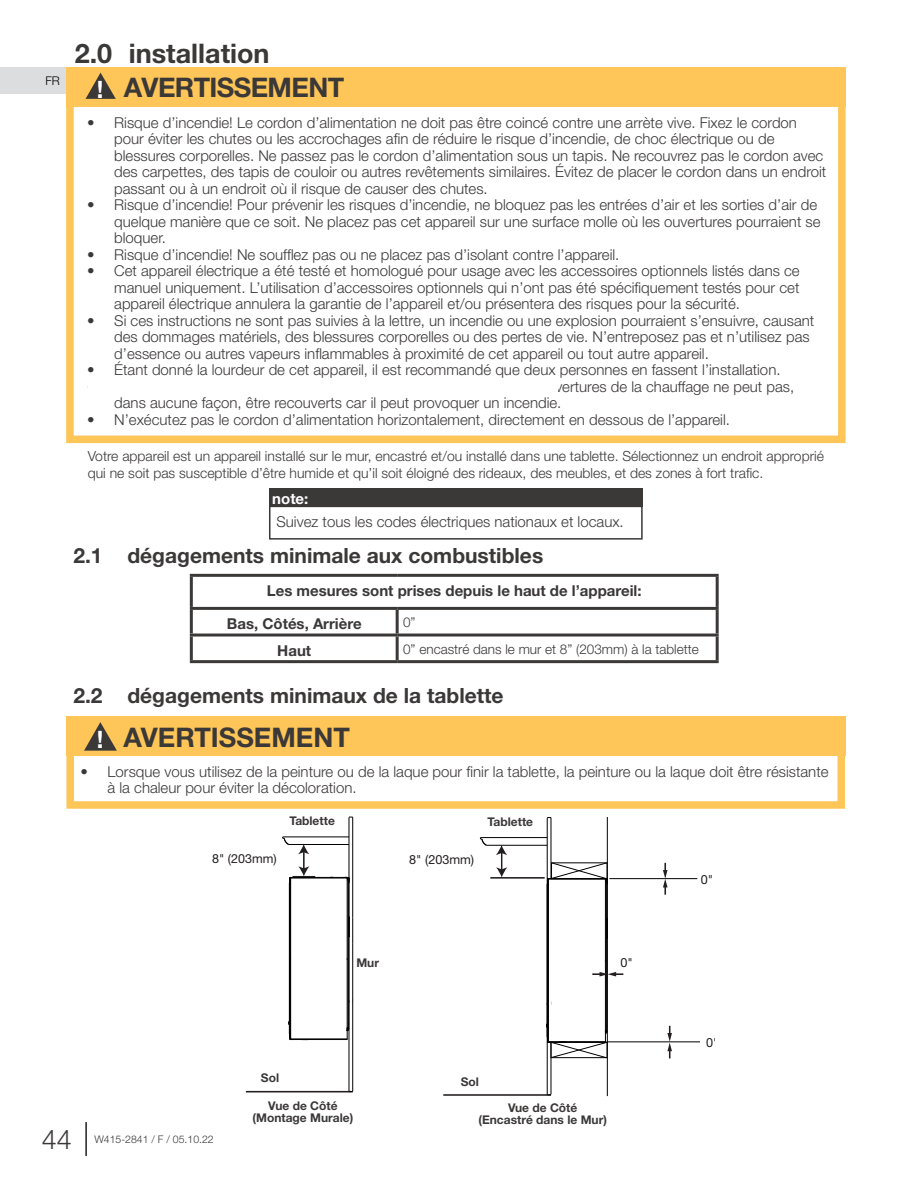
<style>
.page{position:relative;width:918px;height:1188px;background:#fff}
.page>*{position:absolute;margin:0;border:0;box-sizing:border-box;transform-origin:0 0}
.t1{font:700 27px "Helvetica Neue";color:#3b3838}
.t2{font:700 27px "Helvetica Neue";letter-spacing:-.025em;color:#3b3838}
.t3{font:300 27px "Helvetica Neue";color:#3b3838}
.t4{font:700 21px "Helvetica Neue";color:#3b3838}
.t5{font:300 15px/16.5px "Helvetica Neue";color:#3b3838}
.t6{font:700 15px "Helvetica Neue";color:#3b3838}
.t7{font:700 15px "Helvetica Neue";color:#fff}
.t8{font:300 13.95px/16.8px "Helvetica Neue";color:#3b3838}
.t9{font:300 13.5px "Helvetica Neue";color:#3b3838}
.t10{font:700 12.6px "Helvetica Neue";color:#231f20}
.t11{font:12.6px "Helvetica Neue";color:#231f20}
.t12{font:12.45px "Helvetica Neue";color:#231f20}
.t13{font:700 12.45px "Helvetica Neue";color:#231f20}
.t14{font:700 12px/12px "Helvetica Neue";color:#3b3838;text-align:center}
.t15{font:700 12px "Helvetica Neue";color:#231f20}
.t16{font:300 12px "Helvetica Neue";color:#000}
.t17{font:300 10.5px "Helvetica Neue";color:#3b3838}
.s1{font-size:24px;color:#fff}
</style>
<div class="page">
<hr style="left:85px;top:1122px;width:2px;height:34px;background:#231f20">
<div style="left:0;top:67px;width:65px;height:27px;background:#dcddde"></div>
<div style="left:67px;top:67px;width:779px;height:39px;background:#fec558"></div>
<svg style="left:85px;top:73px;width:31px;height:26px"></svg>
<div style="left:66px;top:99px;width:780px;height:344px;border:7px solid #fec558"></div>
<div style="left:269px;top:506px;width:374px;height:34px;border:2px solid #3b3838"></div>
<div style="left:269px;top:489px;width:374px;height:18px;background:#3b3838"></div>
<div style="left:66px;top:743px;width:779px;height:66px;border:8px solid #fec558"></div>
<div style="left:66px;top:717px;width:780px;height:39px;background:#fec558"></div>
<svg style="left:84px;top:722px;width:33px;height:29px"></svg>
<hr style="left:190px;top:574px;width:207px;height:3px;background:#3b3838">
<hr style="left:190px;top:577px;width:3px;height:30px;background:#3b3838">
<hr style="left:397px;top:574px;width:322px;height:3px;background:#3b3838">
<hr style="left:716px;top:577px;width:3px;height:30px;background:#3b3838">
<hr style="left:190px;top:607px;width:207px;height:3px;background:#3b3838">
<hr style="left:190px;top:610px;width:3px;height:24px;background:#3b3838">
<hr style="left:397px;top:607px;width:322px;height:3px;background:#3b3838">
<hr style="left:396px;top:610px;width:3px;height:24px;background:#3b3838">
<hr style="left:190px;top:634px;width:207px;height:3px;background:#3b3838">
<hr style="left:190px;top:637px;width:3px;height:23px;background:#3b3838">
<hr style="left:397px;top:634px;width:322px;height:3px;background:#3b3838">
<hr style="left:396px;top:637px;width:3px;height:23px;background:#3b3838">
<hr style="left:190px;top:660px;width:207px;height:3px;background:#3b3838">
<hr style="left:397px;top:660px;width:322px;height:3px;background:#3b3838">
<hr style="left:716px;top:610px;width:3px;height:24px;background:#3b3838">
<hr style="left:716px;top:637px;width:3px;height:23px;background:#3b3838">
<hr style="left:246px;top:1091px;width:107px;height:1px;background:#231f20">
<hr style="left:349px;top:817px;width:1px;height:274px;background:#010101">
<hr style="left:352px;top:944px;width:1px;height:147px;background:#010101">
<hr style="left:352px;top:817px;width:1px;height:100px;background:#010101">
<svg style="left:282px;top:837px;width:72px;height:203px"></svg>
<hr style="left:443px;top:1094px;width:108px;height:2px;background:#231f20">
<svg style="left:496px;top:846px;width:11px;height:31px"></svg>
<hr style="left:547px;top:818px;width:1px;height:277px;background:#010101">
<hr style="left:551px;top:1042px;width:1px;height:53px;background:#010101">
<hr style="left:551px;top:818px;width:1px;height:61px;background:#010101">
<hr style="left:486px;top:845px;width:61px;height:1px;background:#010101">
<hr style="left:480px;top:837px;width:67px;height:1px;background:#010101">
<svg style="left:480px;top:838px;width:7px;height:8px"></svg>
<hr style="left:490px;top:877px;width:55px;height:2px;background:#231f20">
<hr style="left:607px;top:818px;width:1px;height:278px;background:#010101">
<hr style="left:607px;top:1041px;width:93px;height:1px;background:#010101">
<hr style="left:609px;top:878px;width:88px;height:1px;background:#010101">
<svg style="left:663px;top:863px;width:5px;height:32px"></svg>
<svg style="left:547px;top:862px;width:76px;height:197px"></svg>
<svg style="left:667px;top:1026px;width:5px;height:32px"></svg>
<p class="t16" style="left:46px;top:71px;width:16px">FR</p>
<h1 class="t1" style="left:74px;top:32px;width:142px">installa ion</h1>
<h1 class="t1" style="left:75px;top:32px;width:196px">2.0 installation</h1>
<h1 class="t2" style="left:97px;top:66px;width:249px"><span class="s1">!</span> AVERTISSEMENT</h1>
<p class="t5" style="left:114px;top:113px;width:714px;text-indent:-27px">• Risque d’incendie! Le cordon d’alimentation ne doit pas être coincé contre une arrète vive. Fixez le cordon pour éviter les chutes ou les accrochages afin de réduire le risque d’incendie, de choc électrique ou de blessures corporelles. Ne passez pas le cordon d’alimentation sous un tapis. Ne recouvrez pas le cordon avec des carpettes, des tapis de couloir ou autres revêtements similaires. Évitez de placer le cordon dans un endroit passant ou à un endroit où il risque de causer des chutes.</p>
<p class="t5" style="left:114px;top:196px;width:708px;text-indent:-27px">• Risque d’incendie! Pour prévenir les risques d’incendie, ne bloquez pas les entrées d’air et les sorties d’air de quelque manière que ce soit. Ne placez pas cet appareil sur une surface molle où les ouvertures pourraient se bloquer.</p>
<p class="t5" style="left:87px;top:245px;width:534px">• Risque d’incendie! Ne soufflez pas ou ne placez pas d’isolant contre l’appareil.</p>
<p class="t5" style="left:114px;top:262px;width:687px;text-align:justify;text-indent:-27px">• Cet appareil électrique a été testé et homologué pour usage avec les accessoires optionnels listés dans ce manuel uniquement. L’utilisation d’accessoires optionnels qui n’ont pas été spécifiquement testés pour cet appareil électrique annulera la garantie de l’appareil et/ou présentera des risques pour la sécurité.</p>
<p class="t5" style="left:114px;top:311px;width:702px;text-indent:-27px">• Si ces instructions ne sont pas suivies à la lettre, un incendie ou une explosion pourraient s’ensuivre, causant des dommages matériels, des blessures corporelles ou des pertes de vie. N’entreposez pas et n’utilisez pas d’essence ou autres vapeurs inflammables à proximité de cet appareil ou tout autre appareil.</p>
<p class="t5" style="left:114px;top:353px;width:668px;line-height:33px;text-indent:-27px">• Étant donné la lourdeur de cet appareil, il est recommandé que deux personnes en fassent l’installation. dans aucune façon, être recouverts car il peut provoquer un incendie.</p>
<p class="t5" style="left:87px;top:410px;width:644px">• N’exécutez pas le cordon d’alimentation horizontalement, directement en dessous de l’appareil.</p>
<p class="t15" style="left:686px;top:445px;width:25px">42.5</p>
<p class="t8" style="left:88px;top:447px;width:738px">Votre appareil est un appareil installé sur le mur, encastré et/ou installé dans une tablette. Sélectionnez un endroit approprié qui ne soit pas susceptible d’être humide et qu’il soit éloigné des rideaux, des meubles, et des zones à fort trafic.</p>
<p class="t7" style="left:272px;top:487px;width:38px">note:</p>
<p class="t5" style="left:276px;top:513px;width:349px">Suivez tous les codes électriques nationaux et locaux.</p>
<h2 class="t4" style="left:73px;top:539px;width:471px">2.1 dégagements minimale aux combustibles</h2>
<p class="t6" style="left:267px;top:579px;width:376px">Les mesures sont prises depuis le haut de l’appareil:</p>
<p class="t6" style="left:227px;top:612px;width:136px">Bas, Côtés, Arrière</p>
<p class="t9" style="left:403px;top:612px;width:14px">0”</p>
<p class="t6" style="left:277px;top:639px;width:35px">Haut</p>
<p class="t9" style="left:403px;top:638px;width:297px">0” encastré dans le mur et 8” (203mm) à la tablette</p>
<h2 class="t4" style="left:73px;top:679px;width:432px">2.2 dégagements minimaux de la tablette</h2>
<h1 class="t1" style="left:97px;top:716px;width:255px"><span class="s1">!</span> AVERTISSEMENT</h1>
<p class="t5" style="left:108px;top:762px;width:723px;text-indent:-27px">• Lorsque vous utilisez de la peinture ou de la laque pour finir la tablette, la peinture ou la laque doit être résistante à la chaleur pour éviter la décoloration.</p>
<p class="t12" style="left:212px;top:850px;width:66px">8" (203mm)</p>
<p class="t14" style="left:289px;top:815px;width:47px">Tablette</p>
<p class="t14" style="left:488px;top:816px;width:47px">Tablette</p>
<p class="t12" style="left:294px;top:815px;width:40px">Mantel</p>
<p class="t11" style="left:492px;top:815px;width:40px">Mantel</p>
<p class="t11" style="left:409px;top:851px;width:67px">8" (203mm)</p>
<p class="t11" style="left:701px;top:871px;width:14px">0"</p>
<p class="t14" style="left:356px;top:957px;width:24px">Mur</p>
<p class="t12" style="left:359px;top:954px;width:25px">Wall</p>
<p class="t14" style="left:261px;top:1072px;width:20px">Sol</p>
<p class="t14" style="left:461px;top:1076px;width:20px">Sol</p>
<p class="t12" style="left:258px;top:1073px;width:30px">Floor</p>
<p class="t11" style="left:456px;top:1077px;width:30px">Floor</p>
<p class="t11" style="left:621px;top:953px;width:14px">0"</p>
<p class="t14" style="left:253px;top:1100px;width:102px">Vue de Côté (Montage Murale)</p>
<p class="t14" style="left:478px;top:1102px;width:130px">Vue de Côté<br>(Encastré dans le Mur)</p>
<p class="t13" style="left:237px;top:1101px;width:137px">Side View (Wall Mount)</p>
<p class="t10" style="left:450px;top:1104px;width:191px">Side View (recessed into a wall)</p>
<p class="t11" style="left:706px;top:1033px;width:14px">0"</p>
<h1 class="t3" style="left:42px;top:1117px;width:32px">44</h1>
<p class="t17" style="left:94px;top:1131px;width:121px">W415-2841 / F / 05.10.22</p>
</div>
